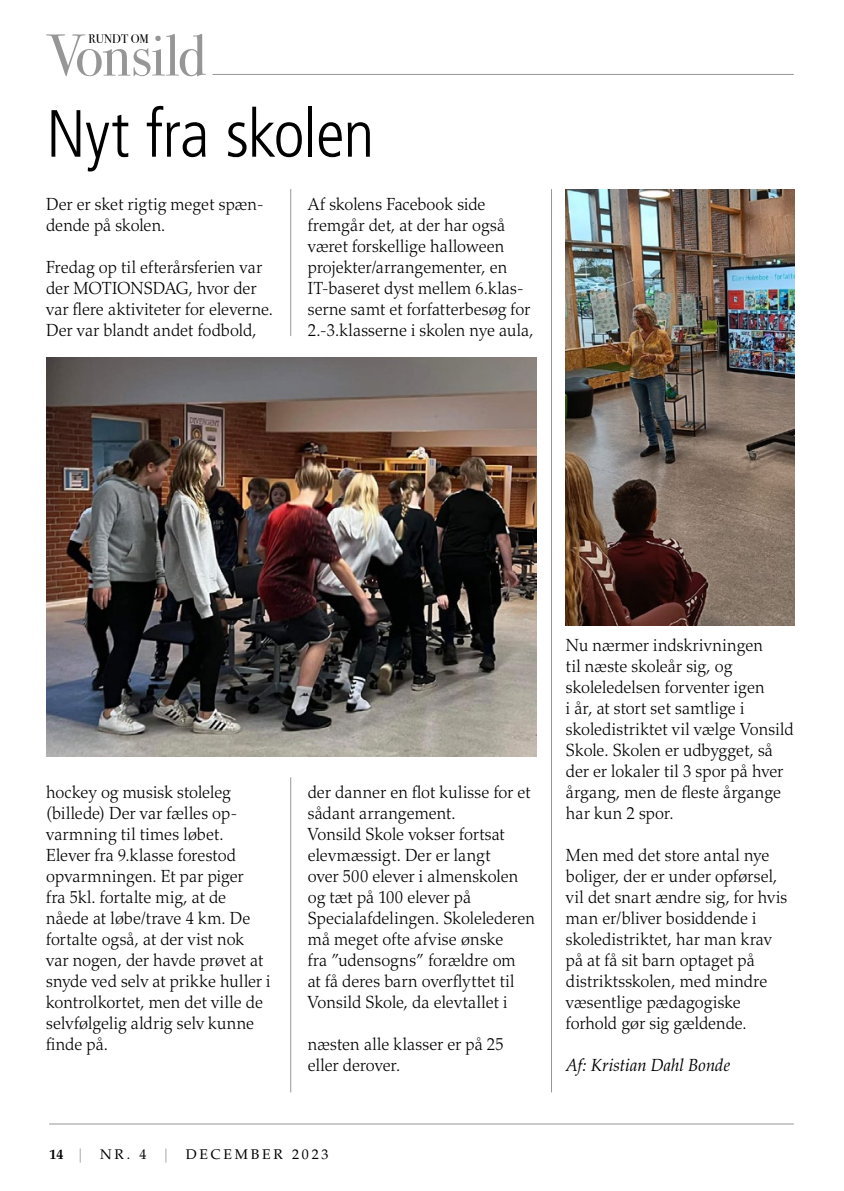
<style>
.page{position:relative;width:844px;height:1191px;background:#fff}
.page>*{position:absolute;margin:0;border:0;box-sizing:border-box;transform-origin:0 0}
.Appetizer{font:300 condensed 66.67px "Frutiger LT Std";letter-spacing:-.015em;color:#000}
.Brød{font:300 17.5px/21px "Palatino LT Std";letter-spacing:.005em;color:#000;scale:.95 1}
.Brød-2{font:italic 17.5px "Palatino LT Std";letter-spacing:.005em;color:#000;scale:.95 1}
.t1{font:14px "Palatino LT Std";letter-spacing:.2em;color:#000}
.t2{font:12.42px "Bodoni Svty Two ITCTT";color:#000}
.s1{font-weight:700}
.s2{color:#979696}
</style>
<div class="page">
<hr style="left:212px;top:74px;width:581px;height:1px;background:#979696">
<hr style="left:49px;top:1123px;width:744px;height:1px;background:#979696">
<svg style="left:46px;top:34px;width:160px;height:42px"></svg>
<hr style="left:290px;top:189px;width:1px;height:147px;background:#979696">
<hr style="left:290px;top:777px;width:1px;height:315px;background:#979696">
<hr style="left:551px;top:189px;width:1px;height:903px;background:#979696">
<img style="left:46px;top:357px;width:490px;height:399px">
<img style="left:566px;top:189px;width:228px;height:436px">
<p class="t2" style="left:88px;top:28px;width:62px">RUNDT OM</p>
<p class="Appetizer" style="left:46px;top:96px;width:329px">Nyt fra skolen</p>
<p class="Brød" style="left:46px;top:194px;width:230px">Der er sket rigtig meget spæn&shy;dende på skolen.</p>
<p class="Brød" style="left:46px;top:257px;width:240px">Fredag op til efterårsferien var der MOTIONSDAG, hvor der var flere aktiviteter for eleverne.<br>Der var blandt andet fodbold,</p>
<p class="Brød" style="left:308px;top:194px;width:239px">Af skolens Facebook side fremgår det, at der har også været forskellige halloween projekter/arrangementer, en<br>IT-baseret dyst mellem 6.klas&shy;serne samt et forfatterbesøg for<br>2.-3.klasserne i skolen nye aula,</p>
<p class="Brød" style="left:46px;top:782px;width:238px">hockey og musisk stoleleg (billede) Der var fælles op&shy;varmning til times løbet.<br>Elever fra 9.klasse forestod opvarmningen. Et par piger<br>fra 5kl. fortalte mig, at de nåede at løbe/trave 4 km. De fortalte også, at der vist nok var nogen, der havde prøvet at snyde ved selv at prikke huller i kontrolkortet, men det ville de selvfølgelig aldrig selv kunne finde på.</p>
<p class="Brød" style="left:308px;top:782px;width:240px">der danner en flot kulisse for et sådant arrangement.<br>Vonsild Skole vokser fortsat elevmæssigt. Der er langt<br>over 500 elever i almenskolen og tæt på 100 elever på<br>Specialafdelingen. Skolelederen må meget ofte afvise ønske<br>fra ”udensogns” forældre om<br>at få deres barn overflyttet til<br>Vonsild Skole, da elevtallet i</p>
<p class="Brød" style="left:308px;top:1034px;width:208px">næsten alle klasser er på 25 eller derover.</p>
<p class="t1" style="left:50px;top:1146px;width:280px"><span class="s1">14</span> <span class="s2">|</span> NR. 4 <span class="s2">|</span> DECEMBER 2023</p>
<p class="Brød" style="left:566px;top:635px;width:241px">Nu nærmer indskrivningen<br>til næste skoleår sig, og skoleledelsen forventer igen<br>i år, at stort set samtlige i skoledistriktet vil vælge Vonsild<br>Skole. Skolen er udbygget, så der er lokaler til 3 spor på hver årgang, men de fleste årgange har kun 2 spor.</p>
<p class="Brød" style="left:566px;top:845px;width:234px">Men med det store antal nye boliger, der er under opførsel, vil det snart ændre sig, for hvis man er/bliver bosiddende i skoledistriktet, har man krav på at få sit barn optaget på distriktsskolen, med mindre væsentlige pædagogiske forhold gør sig gældende.</p>
<p class="Brød-2" style="left:566px;top:1055px;width:174px">Af: Kristian Dahl Bonde</p>
</div>
